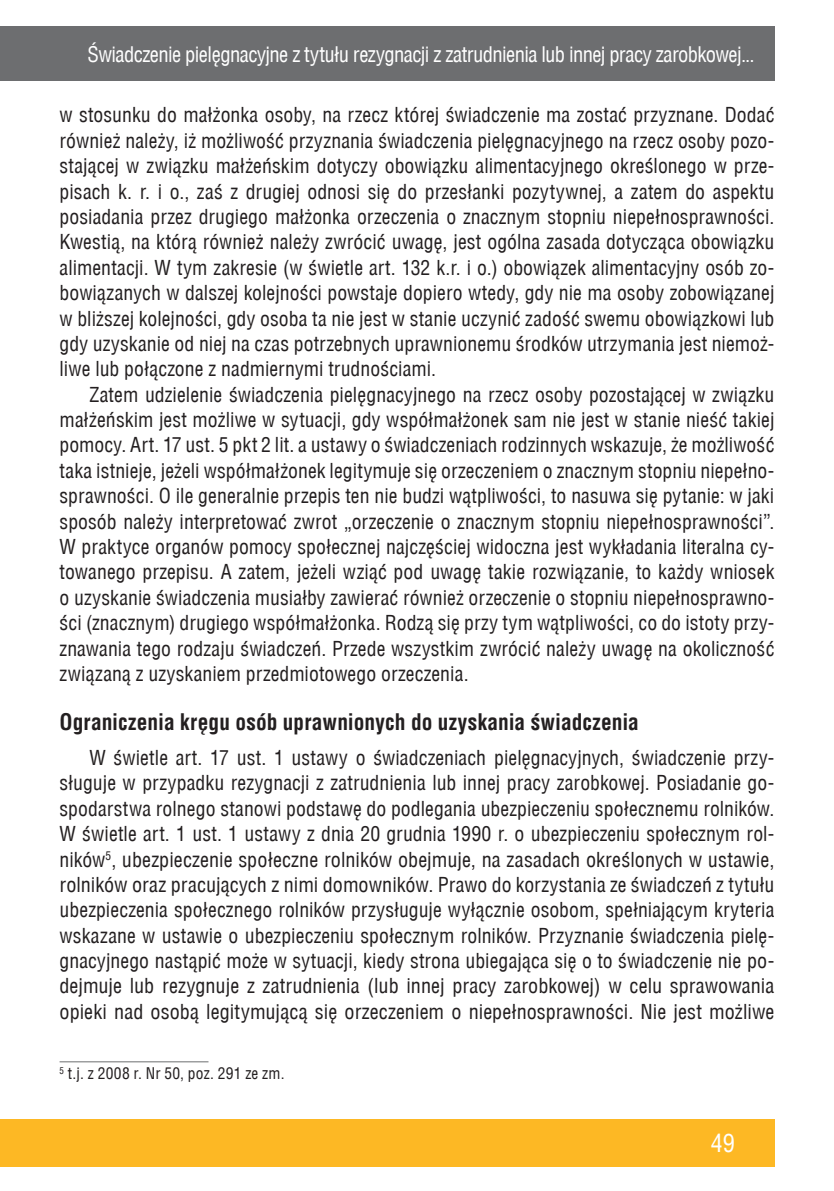
<style>
.page{position:relative;width:834px;height:1191px;background:#fff}
.page>*{position:absolute;margin:0;border:0;box-sizing:border-box;transform-origin:0 0}
.t1{font:24.5px "Switzerland Condensed";color:#fff}
.t2{font:700 21.88px "Switzerland Condensed";color:#231f20}
.t3{font:21px "Switzerland Condensed";letter-spacing:-.03em;color:#fff}
.t4{font:20.12px/25.4px "Switzerland Condensed";letter-spacing:.005em;color:#231f20;text-align:justify}
.t5{font:15.75px "Switzerland Condensed";letter-spacing:.015em;color:#231f20}
</style>
<div class="page">
<div style="left:0;top:1119px;width:774px;height:47px;background:#fdb824"></div>
<div style="left:0;top:26px;width:774px;height:55px;background:#6d6e70"></div>
<hr style="left:60px;top:1061px;width:148px;height:1px;background:#6d6e70">
<p class="t3" style="left:87px;top:42px;width:668px">Świadczenie pielęgnacyjne z tytułu rezygnacji z zatrudnienia lub innej pracy zarobkowej...</p>
<p class="t4" style="left:60px;top:102px;width:716px">w stosunku do małżonka osoby, na rzecz której świadczenie ma zostać przyznane. Dodać również należy, iż możliwość przyznania świadczenia pielęgnacyjnego na rzecz osoby pozo&shy;stającej w związku małżeńskim dotyczy obowiązku alimentacyjnego określonego w prze&shy;pisach k. r. i o., zaś z drugiej odnosi się do przesłanki pozytywnej, a zatem do aspektu posiadania przez drugiego małżonka orzeczenia o znacznym stopniu niepełnosprawności.<br>Kwestią, na którą również należy zwrócić uwagę, jest ogólna zasada dotycząca obowiązku alimentacji. W tym zakresie (w świetle art. 132 k.r. i o.) obowiązek alimentacyjny osób zo&shy;bowiązanych w dalszej kolejności powstaje dopiero wtedy, gdy nie ma osoby zobowiązanej w bliższej kolejności, gdy osoba ta nie jest w stanie uczynić zadość swemu obowiązkowi lub gdy uzyskanie od niej na czas potrzebnych uprawnionemu środków utrzymania jest niemoż&shy;liwe lub połączone z nadmiernymi trudnościami.</p>
<p class="t4" style="left:60px;top:382px;width:716px;text-indent:30px">Zatem udzielenie świadczenia pielęgnacyjnego na rzecz osoby pozostającej w związku małżeńskim jest możliwe w sytuacji, gdy współmałżonek sam nie jest w stanie nieść takiej pomocy. Art. 17 ust. 5 pkt 2 lit. a ustawy o świadczeniach rodzinnych wskazuje, że możliwość taka istnieje, jeżeli współmałżonek legitymuje się orzeczeniem o znacznym stopniu niepełno&shy;sprawności. O ile generalnie przepis ten nie budzi wątpliwości, to nasuwa się pytanie: w jaki sposób należy interpretować zwrot „orzeczenie o znacznym stopniu niepełnosprawności”.<br>W praktyce organów pomocy społecznej najczęściej widoczna jest wykładania literalna cy&shy;towanego przepisu. A zatem, jeżeli wziąć pod uwagę takie rozwiązanie, to każdy wniosek o uzyskanie świadczenia musiałby zawierać również orzeczenie o stopniu niepełnosprawno&shy;ści (znacznym) drugiego współmałżonka. Rodzą się przy tym wątpliwości, co do istoty przy&shy;znawania tego rodzaju świadczeń. Przede wszystkim zwrócić należy uwagę na okoliczność związaną z uzyskaniem przedmiotowego orzeczenia.</p>
<p class="t2" style="left:60px;top:708px;width:580px">Ograniczenia kręgu osób uprawnionych do uzyskania świadczenia</p>
<p class="t4" style="left:60px;top:745px;width:716px;text-indent:30px">W świetle art. 17 ust. 1 ustawy o świadczeniach pielęgnacyjnych, świadczenie przy&shy;sługuje w przypadku rezygnacji z zatrudnienia lub innej pracy zarobkowej. Posiadanie go&shy;spodarstwa rolnego stanowi podstawę do podlegania ubezpieczeniu społecznemu rolników.<br>W świetle art. 1 ust. 1 ustawy z dnia 20 grudnia 1990 r. o ubezpieczeniu społecznym rol&shy;ników<sup>5</sup>, ubezpieczenie społeczne rolników obejmuje, na zasadach określonych w ustawie, rolników oraz pracujących z nimi domowników. Prawo do korzystania ze świadczeń z tytułu ubezpieczenia społecznego rolników przysługuje wyłącznie osobom, spełniającym kryteria wskazane w ustawie o ubezpieczeniu społecznym rolników. Przyznanie świadczenia pielę&shy;gnacyjnego nastąpić może w sytuacji, kiedy strona ubiegająca się o to świadczenie nie po&shy;dejmuje lub rezygnuje z zatrudnienia (lub innej pracy zarobkowej) w celu sprawowania opieki nad osobą legitymującą się orzeczeniem o niepełnosprawności. Nie jest możliwe</p>
<p class="t5" style="left:60px;top:1064px;width:226px"><sup>5</sup> t.j. z 2008 r. Nr 50, poz. 291 ze zm.</p>
<p class="t1" style="left:710px;top:1129px;width:26px">49</p>
</div>
